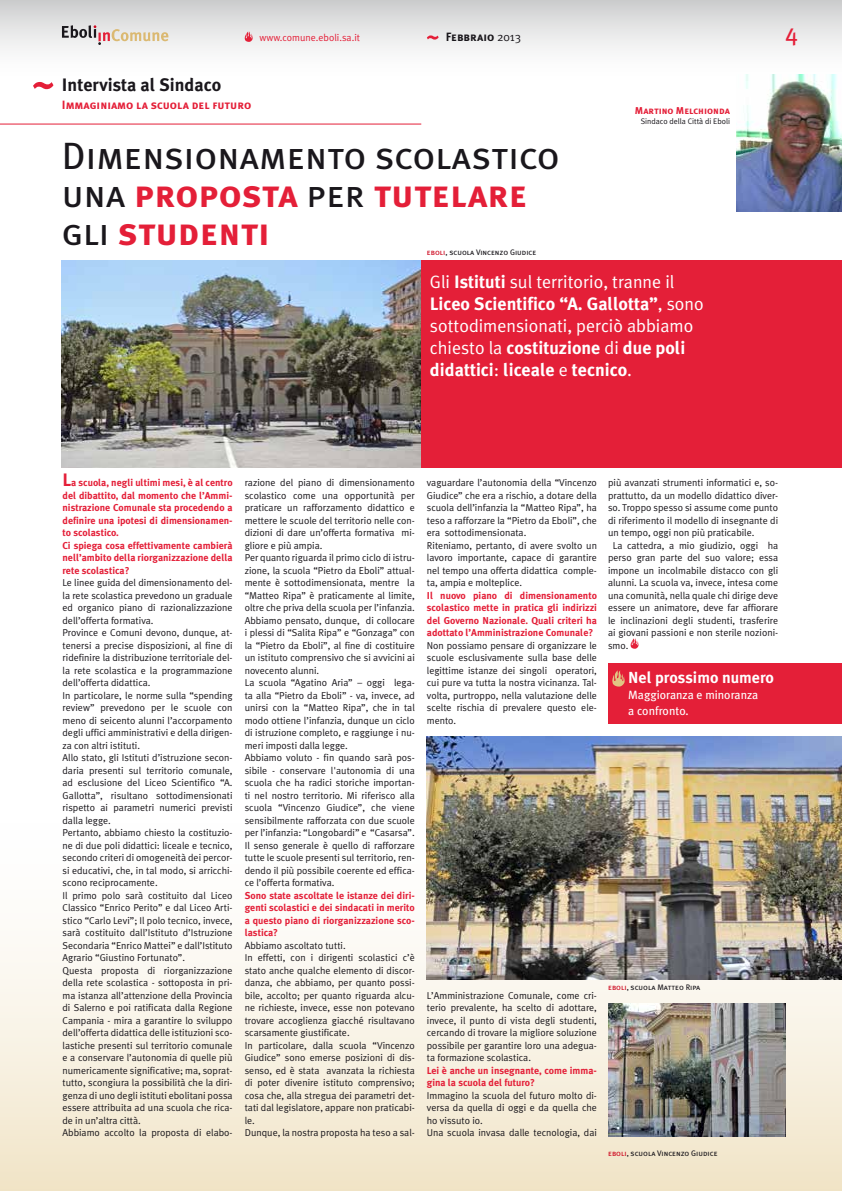
<style>
.page{position:relative;width:842px;height:1191px;background:#fff}
.page>*{position:absolute;margin:0;border:0;box-sizing:border-box;transform-origin:0 0}
.t1{font:38px/38px "Meta Plus Bold Caps";color:#e41f38}
.t2{font:38px "Meta Plus Book Caps";color:#1a171c}
.t3{font:24px "Meta Plus";color:#e41f38}
.t4{font:700 18px/22px "Meta Plus";color:#fff}
.t5{font:18px "Meta Plus Normal";color:#fff}
.t6{font:700 18px "Meta Plus";color:#1a171c}
.t7{font:700 16px "Meta Plus";color:#fff}
.t8{font:12px/16px "Meta Plus";color:#fff}
.t9{font:12px "Meta Plus Bold Caps";color:#e41f38}
.t10{font:12px "Meta Plus Bold Caps";color:#1a171c}
.t11{font:10px/12.5px "Meta Plus Normal";color:#1a171c}
.t12{font:700 10px/12.5px "Meta Plus";color:#e41f38}
.t13{font:10px "Meta Plus Normal";color:#e41f38}
.t14{font:10px "Meta Plus Bold Caps";color:#e41f38}
.t15{font:8px "Meta Plus Book Caps";color:#1a171c}
.t16{font:8px "Meta Plus Normal";color:#1a171c}
.s1{font-family:"Meta Plus Normal"}
.s2{font-family:"Meta Plus Book Caps";color:#1a171c}
.s3{color:#cd071e}
.s4{font-family:"Meta Plus";font-weight:700}
.s5{font-family:"Meta Plus Normal";font-weight:400}
.s6{font-size:18px}
</style>
<div class="page">
<div style="left:0;top:816px;width:842px;height:375px;background:linear-gradient(to bottom,#fff,#f2e6cb)"></div>
<img style="left:427px;top:736px;width:415px;height:243px">
<img style="left:608px;top:1003px;width:177px;height:133px">
<svg style="left:630px;top:638px;width:8px;height:11px"></svg>
<img style="left:62px;top:261px;width:359px;height:207px">
<div style="left:421px;top:261px;width:421px;height:207px;background:#e41f38"></div>
<div style="left:608px;top:663px;width:234px;height:61px;background:#e41f38"></div>
<svg style="left:612px;top:670px;width:13px;height:16px"></svg>
<div style="left:0;top:0;width:842px;height:77px;background:linear-gradient(to bottom,#cfd0d1,#fff)"></div>
<svg style="left:244px;top:31px;width:9px;height:11px"></svg>
<svg style="left:427px;top:35px;width:12px;height:5px"></svg>
<svg style="left:62px;top:25px;width:106px;height:20px"></svg>
<hr style="left:0;top:124px;width:421px;height:1px;background:#e41f38">
<svg style="left:33px;top:82px;width:20px;height:7px"></svg>
<img style="left:737px;top:74px;width:105px;height:138px">
<p class="t13" style="left:259px;top:32px;width:102px">www.comune.eboli.sa.it</p>
<p class="t10" style="left:446px;top:30px;width:77px">Febbraio <span class="s1">2013</span></p>
<h2 class="t3" style="left:785px;top:19px;width:14px">4</h2>
<h3 class="t6" style="left:62px;top:74px;width:161px">Intervista al Sindaco</h3>
<p class="t9" style="left:62px;top:97px;width:191px">Immaginiamo la scuola del futuro</p>
<p class="t14" style="left:635px;top:105px;width:97px">Martino Melchionda</p>
<p class="t16" style="left:641px;top:117px;width:91px">Sindaco della Città di Eboli</p>
<h1 class="t2" style="left:62px;top:134px;width:499px">Dimensionamento scolastico</h1>
<h1 class="t1" style="left:62px;top:174px;width:467px"><span class="s2">una</span> proposta <span class="s2">per</span> tutelare <span class="s2">gli</span> studenti</h1>
<p class="t15" style="left:427px;top:248px;width:111px"><span class="s3">eboli</span>, scuola Vincenzo Giudice</p>
<h3 class="t5" style="left:430px;top:272px;width:246px">Gli <span class="s4">Istituti</span> sul territorio, tranne il</h3>
<h3 class="t4" style="left:430px;top:293px;width:275px">Liceo Scientifico “A. Gallotta”<span class="s5">, sono</span></h3>
<h3 class="t5" style="left:430px;top:316px;width:265px">sottodimensionati, perciò abbiamo</h3>
<h3 class="t4" style="left:430px;top:337px;width:257px"><span class="s5">chiesto la</span> costituzione <span class="s5">di</span> due poli didattici<span class="s5">:</span> liceale <span class="s5">e</span> tecnico<span class="s5">.</span></h3>
<p class="t12" style="left:63px;top:476px;width:172px"><span class="s6">L</span>a scuola, negli ultimi mesi, è al centro del dibattito, dal momento che l’Ammi&shy;nistrazione Comunale sta procedendo a definire una ipotesi di dimensionamen&shy;to scolastico.<br>Ci spiega cosa effettivamente cambierà nell’ambito della riorganizzazione della rete scolastica?</p>
<p class="t11" style="left:63px;top:576px;width:172px">Le linee guida del dimensionamento del&shy;la rete scolastica prevedono un graduale ed organico piano di razionalizzazione dell’offerta formativa.<br>Province e Comuni devono, dunque, at&shy;tenersi a precise disposizioni, al fine di ridefinire la distribuzione territoriale del&shy;la rete scolastica e la programmazione dell’offerta didattica.<br>In particolare, le norme sulla “spending review” prevedono per le scuole con meno di seicento alunni l’accorpamento degli uffici amministrativi e della dirigen&shy;za con altri istituti.<br>Allo stato, gli Istituti d’istruzione secon&shy;daria presenti sul territorio comunale, ad esclusione del Liceo Scientifico “A.<br>Gallotta”, risultano sottodimensionati rispetto ai parametri numerici previsti dalla legge.<br>Pertanto, abbiamo chiesto la costituzio&shy;ne di due poli didattici: liceale e tecnico, secondo criteri di omogeneità dei percor&shy;si educativi, che, in tal modo, si arricchi&shy;scono reciprocamente.<br>Il primo polo sarà costituito dal Liceo Classico “Enrico Perito” e dal Liceo Arti&shy;stico “Carlo Levi”; Il polo tecnico, invece, sarà costituito dall’Istituto d’Istruzione Secondaria “Enrico Mattei” e dall’Istituto Agrario “Giustino Fortunato”.<br>Questa proposta di riorganizzazione della rete scolastica - sottoposta in pri&shy;ma istanza all’attenzione della Provincia di Salerno e poi ratificata dalla Regione Campania - mira a garantire lo sviluppo dell’offerta didattica delle istituzioni sco&shy;lastiche presenti sul territorio comunale e a conservare l’autonomia di quelle più numericamente significative; ma, soprat&shy;tutto, scongiura la possibilità che la diri&shy;genza di uno degli istituti ebolitani possa essere attribuita ad una scuola che rica&shy;de in un’altra città.<br>Abbiamo accolto la proposta di elabo-</p>
<p class="t11" style="left:245px;top:476px;width:172px">razione del piano di dimensionamento scolastico come una opportunità per praticare un rafforzamento didattico e mettere le scuole del territorio nelle con&shy;dizioni di dare un’offerta formativa mi&shy;gliore e più ampia.<br>Per quanto riguarda il primo ciclo di istru&shy;zione, la scuola “Pietro da Eboli” attual&shy;mente è sottodimensionata, mentre la “Matteo Ripa” è praticamente al limite, oltre che priva della scuola per l’infanzia.<br>Abbiamo pensato, dunque, di collocare i plessi di “Salita Ripa” e “Gonzaga” con la “Pietro da Eboli”, al fine di costituire un istituto comprensivo che si avvicini ai novecento alunni.<br>La scuola “Agatino Aria” – oggi lega&shy;ta alla “Pietro da Eboli” - va, invece, ad unirsi con la “Matteo Ripa”, che in tal modo ottiene l’infanzia, dunque un ciclo di istruzione completo, e raggiunge i nu&shy;meri imposti dalla legge.<br>Abbiamo voluto - fin quando sarà pos&shy;sibile - conservare l'autonomia di una scuola che ha radici storiche importan&shy;ti nel nostro territorio. Mi riferisco alla scuola “Vincenzo Giudice”, che viene sensibilmente rafforzata con due scuole per l’infanzia: “Longobardi” e “Casarsa”.<br>Il senso generale è quello di rafforzare tutte le scuole presenti sul territorio, ren&shy;dendo il più possibile coerente ed effica&shy;ce l’offerta formativa.</p>
<p class="t12" style="left:245px;top:889px;width:172px;text-align:justify">Sono state ascoltate le istanze dei diri&shy;genti scolastici e dei sindacati in merito a questo piano di riorganizzazione sco&shy;lastica?</p>
<p class="t11" style="left:245px;top:939px;width:172px">Abbiamo ascoltato tutti.<br>In effetti, con i dirigenti scolastici c’è stato anche qualche elemento di discor&shy;danza, che abbiamo, per quanto possi&shy;bile, accolto; per quanto riguarda alcu&shy;ne richieste, invece, esse non potevano trovare accoglienza giacché risultavano scarsamente giustificate.<br>In particolare, dalla scuola “Vincenzo Giudice” sono emerse posizioni di dis&shy;senso, ed è stata avanzata la richiesta di poter divenire istituto comprensivo; cosa che, alla stregua dei parametri det&shy;tati dal legislatore, appare non praticabi&shy;le.<br>Dunque, la nostra proposta ha teso a sal-</p>
<p class="t11" style="left:427px;top:476px;width:172px">vaguardare l’autonomia della “Vincenzo Giudice” che era a rischio, a dotare della scuola dell’infanzia la “Matteo Ripa”, ha teso a rafforzare la “Pietro da Eboli”, che era sottodimensionata.<br>Riteniamo, pertanto, di avere svolto un lavoro importante, capace di garantire nel tempo una offerta didattica comple&shy;ta, ampia e molteplice.</p>
<p class="t12" style="left:427px;top:589px;width:172px;text-align:justify">Il nuovo piano di dimensionamento scolastico mette in pratica gli indirizzi del Governo Nazionale. Quali criteri ha adottato l’Amministrazione Comunale?</p>
<p class="t11" style="left:427px;top:639px;width:172px;text-align:justify">Non possiamo pensare di organizzare le scuole esclusivamente sulla base delle legittime istanze dei singoli operatori, cui pure va tutta la nostra vicinanza. Tal&shy;volta, purtroppo, nella valutazione delle scelte rischia di prevalere questo ele&shy;mento.</p>
<p class="t11" style="left:608px;top:476px;width:172px">più avanzati strumenti informatici e, so-</p>
<p class="t11" style="left:608px;top:489px;width:172px">prattutto, da un modello didattico diver-</p>
<p class="t11" style="left:608px;top:501px;width:172px">so. Troppo spesso si assume come punto</p>
<p class="t11" style="left:608px;top:514px;width:172px">di riferimento il modello di insegnante di</p>
<p class="t11" style="left:608px;top:526px;width:148px">un tempo, oggi non più praticabile.</p>
<p class="t11" style="left:613px;top:539px;width:167px">La cattedra, a mio giudizio, oggi ha</p>
<p class="t11" style="left:608px;top:551px;width:172px">perso gran parte del suo valore; essa</p>
<p class="t11" style="left:608px;top:564px;width:172px">impone un incolmabile distacco con gli</p>
<p class="t11" style="left:608px;top:576px;width:172px">alunni. La scuola va, invece, intesa come</p>
<p class="t11" style="left:608px;top:589px;width:172px">una comunità, nella quale chi dirige deve</p>
<p class="t11" style="left:608px;top:601px;width:172px">essere un animatore, deve far affiorare</p>
<p class="t11" style="left:608px;top:614px;width:172px">le inclinazioni degli studenti, trasferire</p>
<p class="t11" style="left:608px;top:626px;width:172px">ai giovani passioni e non sterile nozioni-</p>
<p class="t11" style="left:608px;top:639px;width:22px">smo.</p>
<h3 class="t7" style="left:628px;top:668px;width:147px">Nel prossimo numero</h3>
<p class="t8" style="left:628px;top:687px;width:132px">Maggioranza e minoranza a confronto.</p>
<p class="t11" style="left:427px;top:989px;width:172px;text-align:justify">L’Amministrazione Comunale, come cri&shy;terio prevalente, ha scelto di adottare, invece, il punto di vista degli studenti, cercando di trovare la migliore soluzione possibile per garantire loro una adegua&shy;ta formazione scolastica.</p>
<p class="t12" style="left:427px;top:1064px;width:172px">Lei è anche un insegnante, come imma&shy;gina la scuola del futuro?</p>
<p class="t11" style="left:427px;top:1089px;width:172px">Immagino la scuola del futuro molto di&shy;versa da quella di oggi e da quella che ho vissuto io.<br>Una scuola invasa dalle tecnologia, dai</p>
<p class="t15" style="left:608px;top:982px;width:94px"><span class="s3">eboli</span>, scuola Matteo Ripa</p>
<p class="t15" style="left:608px;top:1148px;width:111px"><span class="s3">eboli</span>, scuola Vincenzo Giudice</p>
</div>
